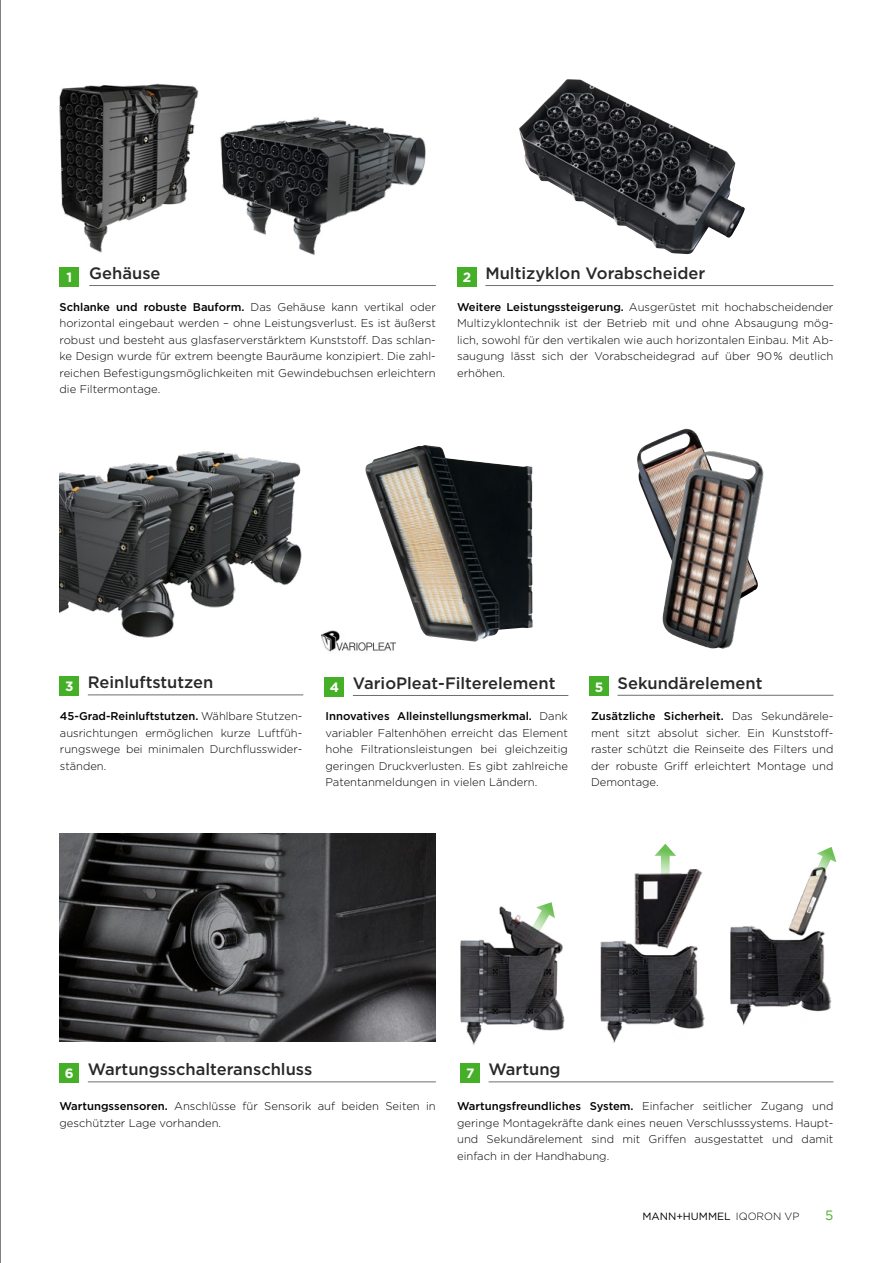
<style>
.page{position:relative;width:893px;height:1263px;background:#fff}
.page>*{position:absolute;margin:0;border:0;box-sizing:border-box;transform-origin:0 0}
.MH_Headline_4___11pt_strong_mlinie{font:500 16.5px "Gotham";color:#282827}
.MH_Weisse_Schrit_in_grünen_Boxen{font:700 13.5px "Gotham";color:#fff}
.t1{font:13.5px "Gotham";color:#46af28}
.MH_Captions___7_5pt_align_left_mitLinie{font:300 11.25px/16.5px "Gotham";color:#000;text-align:justify}
.t2{font:10.5px "Gotham";color:#000}
.s1{font-weight:500}
.s2{font-weight:300}
</style>
<div class="page">
<img style="left:519px;top:79px;width:226px;height:175px">
<img style="left:285px;top:117px;width:141px;height:139px">
<img style="left:59px;top:83px;width:226px;height:195px">
<img style="left:60px;top:451px;width:242px;height:187px">
<img style="left:365px;top:445px;width:168px;height:197px">
<img style="left:637px;top:429px;width:67px;height:188px">
<img style="left:663px;top:451px;width:101px;height:198px">
<img style="left:321px;top:630px;width:74px;height:22px">
<img style="left:600px;top:869px;width:105px;height:174px">
<img style="left:60px;top:833px;width:376px;height:208px">
<img style="left:460px;top:906px;width:105px;height:139px">
<img style="left:730px;top:879px;width:102px;height:146px">
<svg style="left:654px;top:844px;width:22px;height:46px"></svg>
<svg style="left:525px;top:902px;width:30px;height:42px"></svg>
<svg style="left:809px;top:847px;width:27px;height:43px"></svg>
<hr style="left:89px;top:285px;width:347px;height:1px;background:#706f6f">
<hr style="left:485px;top:285px;width:348px;height:1px;background:#706f6f">
<hr style="left:353px;top:695px;width:215px;height:1px;background:#706f6f">
<hr style="left:617px;top:695px;width:216px;height:1px;background:#706f6f">
<hr style="left:88px;top:695px;width:215px;height:1px;background:#706f6f">
<hr style="left:88px;top:1081px;width:348px;height:1px;background:#706f6f">
<hr style="left:489px;top:1081px;width:344px;height:1px;background:#706f6f">
<div style="left:60px;top:267px;width:19px;height:20px;background:#46af28"></div>
<div style="left:457px;top:267px;width:20px;height:20px;background:#46af28"></div>
<div style="left:325px;top:677px;width:19px;height:19px;background:#46af28"></div>
<div style="left:589px;top:676px;width:20px;height:20px;background:#46af28"></div>
<div style="left:60px;top:676px;width:19px;height:20px;background:#46af28"></div>
<div style="left:60px;top:1063px;width:19px;height:20px;background:#46af28"></div>
<div style="left:460px;top:1063px;width:20px;height:20px;background:#46af28"></div>
<hr style="left:0;top:0;width:1px;height:1263px;background:#000">
<p class="MH_Headline_4___11pt_strong_mlinie" style="left:89px;top:264px;width:73px">Gehäuse</p>
<p class="MH_Captions___7_5pt_align_left_mitLinie" style="left:60px;top:298px;width:378px"><span class="s1">Schlanke und robuste Bauform.</span> Das Gehäuse kann vertikal oder horizontal eingebaut werden – ohne Leistungsverlust. Es ist äußerst robust und besteht aus glasfaserverstärktem Kunststoff. Das schlan&shy;ke Design wurde für extrem beengte Bauräume konzipiert. Die zahl&shy;reichen Befestigungsmöglichkeiten mit Gewindebuchsen erleichtern die Filtermontage.</p>
<p class="MH_Headline_4___11pt_strong_mlinie" style="left:485px;top:264px;width:221px">Multizyklon Vorabscheider</p>
<p class="MH_Captions___7_5pt_align_left_mitLinie" style="left:457px;top:298px;width:378px;text-align:left"><span class="s1">Weitere Leistungssteigerung.</span> Ausgerüstet mit hochabscheidender Multizyklontechnik ist der Betrieb mit und ohne Absaugung mög&shy;lich, sowohl für den vertikalen wie auch horizontalen Einbau. Mit Ab&shy;saugung lässt sich der Vorabscheidegrad auf über 90 % deutlich erhöhen.</p>
<p class="MH_Weisse_Schrit_in_grünen_Boxen" style="left:67px;top:268px;width:7px">1</p>
<p class="MH_Weisse_Schrit_in_grünen_Boxen" style="left:463px;top:268px;width:10px">2</p>
<p class="MH_Headline_4___11pt_strong_mlinie" style="left:88px;top:673px;width:127px">Reinluftstutzen</p>
<p class="MH_Headline_4___11pt_strong_mlinie" style="left:353px;top:673px;width:204px">VarioPleat-Filterelement</p>
<p class="MH_Headline_4___11pt_strong_mlinie" style="left:617px;top:673px;width:146px">Sekundärelement</p>
<p class="MH_Weisse_Schrit_in_grünen_Boxen" style="left:65px;top:678px;width:10px">3</p>
<p class="MH_Weisse_Schrit_in_grünen_Boxen" style="left:330px;top:678px;width:11px">4</p>
<p class="MH_Weisse_Schrit_in_grünen_Boxen" style="left:595px;top:678px;width:10px">5</p>
<p class="MH_Captions___7_5pt_align_left_mitLinie" style="left:60px;top:708px;width:244px"><span class="s1">45-Grad-Reinluftstutzen.</span> Wählbare Stutzen&shy;ausrichtungen ermöglichen kurze Luftfüh&shy;rungswege bei minimalen Durchflusswider&shy;ständen.</p>
<p class="MH_Captions___7_5pt_align_left_mitLinie" style="left:326px;top:708px;width:244px"><span class="s1">Innovatives Alleinstellungsmerkmal.</span> Dank variabler Faltenhöhen erreicht das Element hohe Filtrationsleistungen bei gleichzeitig geringen Druckverlusten. Es gibt zahlreiche Patentanmeldungen in vielen Ländern.</p>
<p class="MH_Captions___7_5pt_align_left_mitLinie" style="left:591px;top:708px;width:244px"><span class="s1">Zusätzliche Sicherheit.</span> Das Sekundärele&shy;ment sitzt absolut sicher. Ein Kunststoff&shy;raster schützt die Reinseite des Filters und der robuste Griff erleichtert Montage und Demontage.</p>
<p class="MH_Headline_4___11pt_strong_mlinie" style="left:88px;top:1060px;width:226px">Wartungsschalteranschluss</p>
<p class="MH_Headline_4___11pt_strong_mlinie" style="left:489px;top:1060px;width:74px">Wartung</p>
<p class="MH_Captions___7_5pt_align_left_mitLinie" style="left:60px;top:1098px;width:378px"><span class="s1">Wartungssensoren.</span> Anschlüsse für Sensorik auf beiden Seiten in geschützter Lage vorhanden.</p>
<p class="MH_Captions___7_5pt_align_left_mitLinie" style="left:457px;top:1098px;width:378px;text-align:left"><span class="s1">Wartungsfreundliches System.</span> Einfacher seitlicher Zugang und geringe Montagekräfte dank eines neuen Verschlusssystems. Haupt&shy;und Sekundärelement sind mit Griffen ausgestattet und damit einfach in der Handhabung.</p>
<p class="MH_Weisse_Schrit_in_grünen_Boxen" style="left:65px;top:1065px;width:10px">6</p>
<p class="MH_Weisse_Schrit_in_grünen_Boxen" style="left:466px;top:1065px;width:10px">7</p>
<p class="t2" style="left:642px;top:1210px;width:159px">MANN+HUMMEL <span class="s2">IQORON VP</span></p>
<p class="t1" style="left:825px;top:1207px;width:10px">5</p>
</div>
